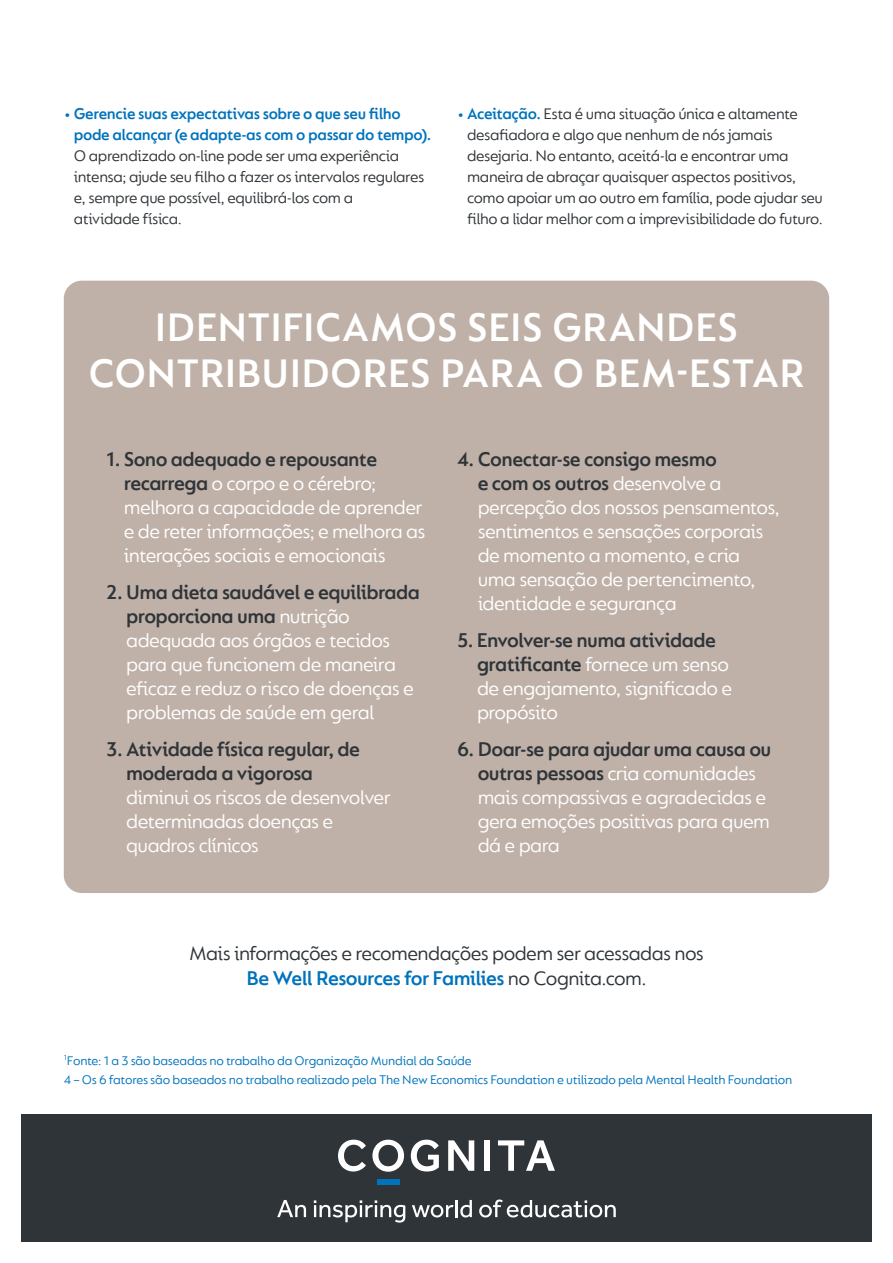
<style>
.page{position:relative;width:893px;height:1263px;background:#fff}
.page>*{position:absolute;margin:0;border:0;box-sizing:border-box;transform-origin:0 0}
.t1{font:600 42px "FS Lucas";letter-spacing:.005em;color:#fff}
.t2{font:21px/24px "FS Lucas";letter-spacing:-.03em;color:#fff}
.t3{font:21px/25.5px "FS Lucas";letter-spacing:-.03em;color:#2f3438;text-align:center}
.t4{font:16.5px/21px "FS Lucas";letter-spacing:-.025em;color:#2f3438}
.t5{font:13.5px "FS Lucas";letter-spacing:-.015em;color:#0073bc}
.s1{font-weight:600;color:#0073bc}
.s2{font-weight:600;color:#2f3438}
</style>
<div class="page">
<div style="left:21px;top:1114px;width:851px;height:128px;background:#2f3438"></div>
<svg style="left:411px;top:1140px;width:28px;height:31px"></svg>
<svg style="left:338px;top:1140px;width:28px;height:31px"></svg>
<svg style="left:448px;top:1140px;width:26px;height:31px"></svg>
<div style="left:484px;top:1140px;width:6px;height:31px;background:#fff"></div>
<svg style="left:372px;top:1140px;width:32px;height:32px"></svg>
<div style="left:377px;top:1179px;width:23px;height:5px;background:#0073bc"></div>
<svg style="left:498px;top:1140px;width:57px;height:31px"></svg>
<svg style="left:277px;top:1200px;width:29px;height:17px"></svg>
<svg style="left:314px;top:1200px;width:91px;height:22px"></svg>
<svg style="left:412px;top:1205px;width:41px;height:12px"></svg>
<hr style="left:455px;top:1200px;width:3px;height:17px;background:#fff">
<svg style="left:460px;top:1200px;width:12px;height:17px"></svg>
<svg style="left:479px;top:1199px;width:137px;height:18px"></svg>
<div style="left:64px;top:281px;width:765px;height:612px;background:#bfb1a8;border-radius:18px"></div>
<p class="t4" style="left:74px;top:102px;width:359px;text-indent:-10px"><span class="s1">• Gerencie suas expectativas sobre o que seu filho pode alcançar (e adapte-as com o passar do tempo).<br></span>O aprendizado on-line pode ser uma experiência intensa; ajude seu filho a fazer os intervalos regulares e, sempre que possível, equilibrá-los com a<br>atividade física.</p>
<p class="t4" style="left:467px;top:102px;width:357px;text-indent:-10px"><span class="s1">• Aceitação.</span> Esta é uma situação única e altamente desafiadora e algo que nenhum de nós jamais desejaria. No entanto, aceitá-la e encontrar uma maneira de abraçar quaisquer aspectos positivos, como apoiar um ao outro em família, pode ajudar seu filho a lidar melhor com a imprevisibilidade do futuro.</p>
<p class="t1" style="left:155px;top:303px;width:584px">IDENTIFICAMOS SEIS GRANDES</p>
<p class="t1" style="left:88px;top:349px;width:718px">CONTRIBUIDORES PARA O BEM-ESTAR</p>
<p class="t2" style="left:124px;top:447px;width:303px;text-indent:-17px"><span class="s2">1. Sono adequado e repousante recarrega</span> o corpo e o cérebro; melhora a capacidade de aprender e de reter informações; e melhora as interações sociais e emocionais</p>
<p class="t2" style="left:126px;top:580px;width:295px;text-indent:-20px"><span class="s2">2. Uma dieta saudável e equilibrada proporciona uma</span> nutrição adequada aos órgãos e tecidos para que funcionem de maneira eficaz e reduz o risco de doenças e problemas de saúde em geral</p>
<p class="t2" style="left:126px;top:737px;width:266px;text-indent:-20px"><span class="s2">3. Atividade física regular, de moderada a vigorosa<br></span>diminui os riscos de desenvolver determinadas doenças e quadros clínicos</p>
<p class="t2" style="left:478px;top:447px;width:304px;text-indent:-21px"><span class="s2">4. Conectar-se consigo mesmo<br>e com os outros</span> desenvolve a percepção dos nossos pensamentos, sentimentos e sensações corporais de momento a momento, e cria uma sensação de pertencimento, identidade e segurança</p>
<p class="t2" style="left:477px;top:628px;width:257px;text-indent:-20px"><span class="s2">5. Envolver-se numa atividade gratificante</span> fornece um senso de engajamento, significado e propósito</p>
<p class="t2" style="left:478px;top:737px;width:295px;text-indent:-21px"><span class="s2">6. Doar-se para ajudar uma causa ou outras pessoas</span> cria comunidades mais compassivas e agradecidas e gera emoções positivas para quem dá e para</p>
<p class="t3" style="left:189px;top:940px;width:516px">Mais informações e recomendações podem ser acessadas nos<br><span class="s1">Be Well Resources for Families</span> no Cognita.com.</p>
<p class="t5" style="left:64px;top:1052px;width:409px"><sup>1</sup>Fonte: 1 a 3 são baseadas no trabalho da Organização Mundial da Saúde</p>
<p class="t5" style="left:64px;top:1072px;width:730px">4 – Os 6 fatores são baseados no trabalho realizado pela The New Economics Foundation e utilizado pela Mental Health Foundation</p>
</div>
